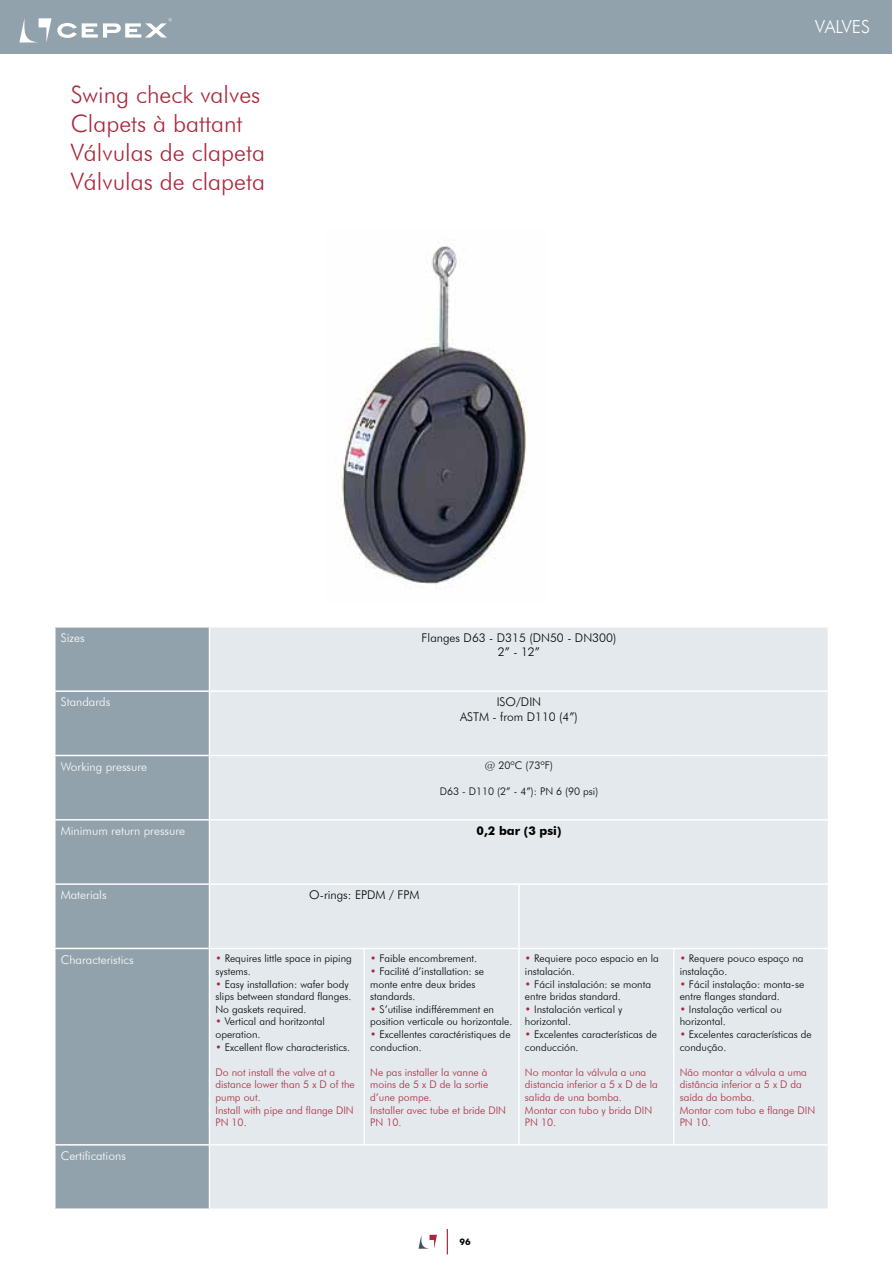
<style>
.page{position:relative;width:893px;height:1263px;background:#fff}
.page>*{position:absolute;margin:0;border:0;box-sizing:border-box;transform-origin:0 0}
.t1{font:300 24px/28.8px "Futura BT";color:#aa273d}
.t2{font:300 18px "Futura BT";color:#fff}
.t3{font:300 12px "Futura BT";color:#fff}
.t4{font:300 12px/14.4px "Futura BT";color:#000;text-align:center}
.t5{font:700 12px "Futura BT";color:#000}
.t6{font:300 10.5px/12.6px "Futura BT";color:#000}
.t7{font:300 10.5px/12.6px "Futura BT";color:#aa273d}
.t8{font:700 9px "Futura BT";color:#000}
.s1{color:#aa273d}
</style>
<div class="page">
<div style="left:0;top:0;width:891px;height:54px;background:#92a2ac"></div>
<svg style="left:418px;top:1235px;width:19px;height:14px"></svg>
<svg style="left:447px;top:1229px;width:1px;height:25px"></svg>
<svg style="left:19px;top:18px;width:153px;height:25px"></svg>
<img style="left:340px;top:246px;width:186px;height:343px">
<div style="left:56px;top:628px;width:153px;height:580px;background:#92a2ac"></div>
<div style="left:210px;top:628px;width:618px;height:580px;background:#e3e9ec"></div>
<hr style="left:54px;top:690px;width:155px;height:2px;background:#fff">
<hr style="left:209px;top:690px;width:155px;height:2px;background:#fff">
<hr style="left:364px;top:690px;width:155px;height:2px;background:#fff">
<hr style="left:519px;top:690px;width:155px;height:2px;background:#fff">
<hr style="left:674px;top:690px;width:155px;height:2px;background:#fff">
<hr style="left:54px;top:755px;width:155px;height:1px;background:#fff">
<hr style="left:209px;top:755px;width:155px;height:1px;background:#fff">
<hr style="left:364px;top:755px;width:155px;height:1px;background:#fff">
<hr style="left:519px;top:755px;width:155px;height:1px;background:#fff">
<hr style="left:674px;top:755px;width:155px;height:1px;background:#fff">
<hr style="left:54px;top:819px;width:155px;height:1px;background:#fff">
<hr style="left:209px;top:819px;width:155px;height:1px;background:#fff">
<hr style="left:364px;top:819px;width:155px;height:1px;background:#fff">
<hr style="left:519px;top:819px;width:155px;height:1px;background:#fff">
<hr style="left:674px;top:819px;width:155px;height:1px;background:#fff">
<hr style="left:54px;top:883px;width:155px;height:2px;background:#fff">
<hr style="left:209px;top:883px;width:155px;height:2px;background:#fff">
<hr style="left:364px;top:883px;width:155px;height:2px;background:#fff">
<hr style="left:519px;top:883px;width:155px;height:2px;background:#fff">
<hr style="left:518px;top:885px;width:2px;height:63px;background:#fff">
<hr style="left:674px;top:883px;width:155px;height:2px;background:#fff">
<hr style="left:54px;top:948px;width:155px;height:1px;background:#fff">
<hr style="left:209px;top:948px;width:155px;height:1px;background:#fff">
<hr style="left:364px;top:948px;width:155px;height:1px;background:#fff">
<hr style="left:363px;top:949px;width:2px;height:195px;background:#fff">
<hr style="left:519px;top:948px;width:155px;height:1px;background:#fff">
<hr style="left:518px;top:949px;width:2px;height:195px;background:#fff">
<hr style="left:674px;top:948px;width:155px;height:1px;background:#fff">
<hr style="left:673px;top:949px;width:1px;height:195px;background:#fff">
<hr style="left:54px;top:1144px;width:155px;height:1px;background:#fff">
<hr style="left:209px;top:1144px;width:155px;height:1px;background:#fff">
<hr style="left:364px;top:1144px;width:155px;height:1px;background:#fff">
<hr style="left:519px;top:1144px;width:155px;height:1px;background:#fff">
<hr style="left:674px;top:1144px;width:155px;height:1px;background:#fff">
<h1 class="t1" style="left:71px;top:80px;width:196px">Swing check valves<br>Clapets à battant<br>Válvulas de clapeta<br>Válvulas de clapeta</h1>
<h2 class="t2" style="left:815px;top:15px;width:56px">VALVES</h2>
<p class="t3" style="left:61px;top:630px;width:25px">Sizes</p>
<p class="t4" style="left:422px;top:630px;width:196px">Flanges D63 - D315 (DN50 - DN300)<br>2” - 12”</p>
<p class="t3" style="left:61px;top:695px;width:51px">Standards</p>
<p class="t4" style="left:460px;top:695px;width:119px">ISO/DIN<br>ASTM - from D110 (4”)</p>
<p class="t3" style="left:61px;top:759px;width:88px">Working pressure</p>
<p class="t6" style="left:485px;top:759px;width:70px">@ 20ºC (73ºF)</p>
<p class="t6" style="left:440px;top:784px;width:160px">D63 - D110 (2” - 4”): PN 6 (90 psi)</p>
<p class="t3" style="left:61px;top:823px;width:126px">Minimum return pressure</p>
<p class="t5" style="left:476px;top:823px;width:86px">0,2 bar (3 psi)</p>
<p class="t3" style="left:61px;top:888px;width:47px">Materials</p>
<p class="t4" style="left:309px;top:888px;width:112px">O-rings: EPDM / FPM</p>
<p class="t3" style="left:61px;top:952px;width:74px">Characteristics</p>
<p class="t6" style="left:215px;top:952px;width:138px"><span class="s1">•</span> Requires little space in piping systems.</p>
<p class="t6" style="left:215px;top:977px;width:138px"><span class="s1">•</span> Easy installation: wafer body slips between standard flanges.<br>No gaskets required.</p>
<p class="t6" style="left:215px;top:1015px;width:111px"><span class="s1">•</span> Vertical and horitzontal operation.</p>
<p class="t6" style="left:215px;top:1040px;width:136px"><span class="s1">•</span> Excellent flow characteristics.</p>
<p class="t7" style="left:215px;top:1066px;width:141px">Do not install the valve at a distance lower than 5 x D of the pump out.<br>Install with pipe and flange DIN<br>PN 10.</p>
<p class="t3" style="left:61px;top:1148px;width:67px">Certifications</p>
<p class="t6" style="left:370px;top:952px;width:108px"><span class="s1">•</span> Faible encombrement.</p>
<p class="t6" style="left:370px;top:965px;width:115px"><span class="s1">•</span> Facilité d’installation: se monte entre deux brides standards.</p>
<p class="t6" style="left:370px;top:1003px;width:144px"><span class="s1">•</span> S’utilise indifféremment en position verticale ou horizontale.</p>
<p class="t6" style="left:370px;top:1028px;width:142px"><span class="s1">•</span> Excellentes caractéristiques de conduction.</p>
<p class="t7" style="left:370px;top:1066px;width:137px">Ne pas installer la vanne à moins de 5 x D de la sortie d’une pompe.<br>Installer avec tube et bride DIN<br>PN 10.</p>
<p class="t6" style="left:525px;top:952px;width:135px"><span class="s1">•</span> Requiere poco espacio en la instalación.</p>
<p class="t6" style="left:525px;top:977px;width:128px"><span class="s1">•</span> Fácil instalación: se monta entre bridas standard.</p>
<p class="t6" style="left:525px;top:1003px;width:99px"><span class="s1">•</span> Instalación vertical y horizontal.</p>
<p class="t6" style="left:525px;top:1028px;width:133px"><span class="s1">•</span> Excelentes características de conducción.</p>
<p class="t7" style="left:525px;top:1066px;width:134px">No montar la válvula a una distancia inferior a 5 x D de la salida de una bomba.<br>Montar con tubo y brida DIN<br>PN 10.</p>
<p class="t6" style="left:680px;top:952px;width:125px"><span class="s1">•</span> Requere pouco espaço na instalação.</p>
<p class="t6" style="left:680px;top:977px;width:126px"><span class="s1">•</span> Fácil instalação: monta-se entre flanges standard.</p>
<p class="t6" style="left:680px;top:1003px;width:104px"><span class="s1">•</span> Instalação vertical ou horizontal.</p>
<p class="t6" style="left:680px;top:1028px;width:133px"><span class="s1">•</span> Excelentes características de condução.</p>
<p class="t7" style="left:680px;top:1066px;width:137px">Não montar a válvula a uma distância inferior a 5 x D da saída da bomba.<br>Montar com tubo e flange DIN<br>PN 10.</p>
<p class="t8" style="left:460px;top:1236px;width:13px">96</p>
</div>
